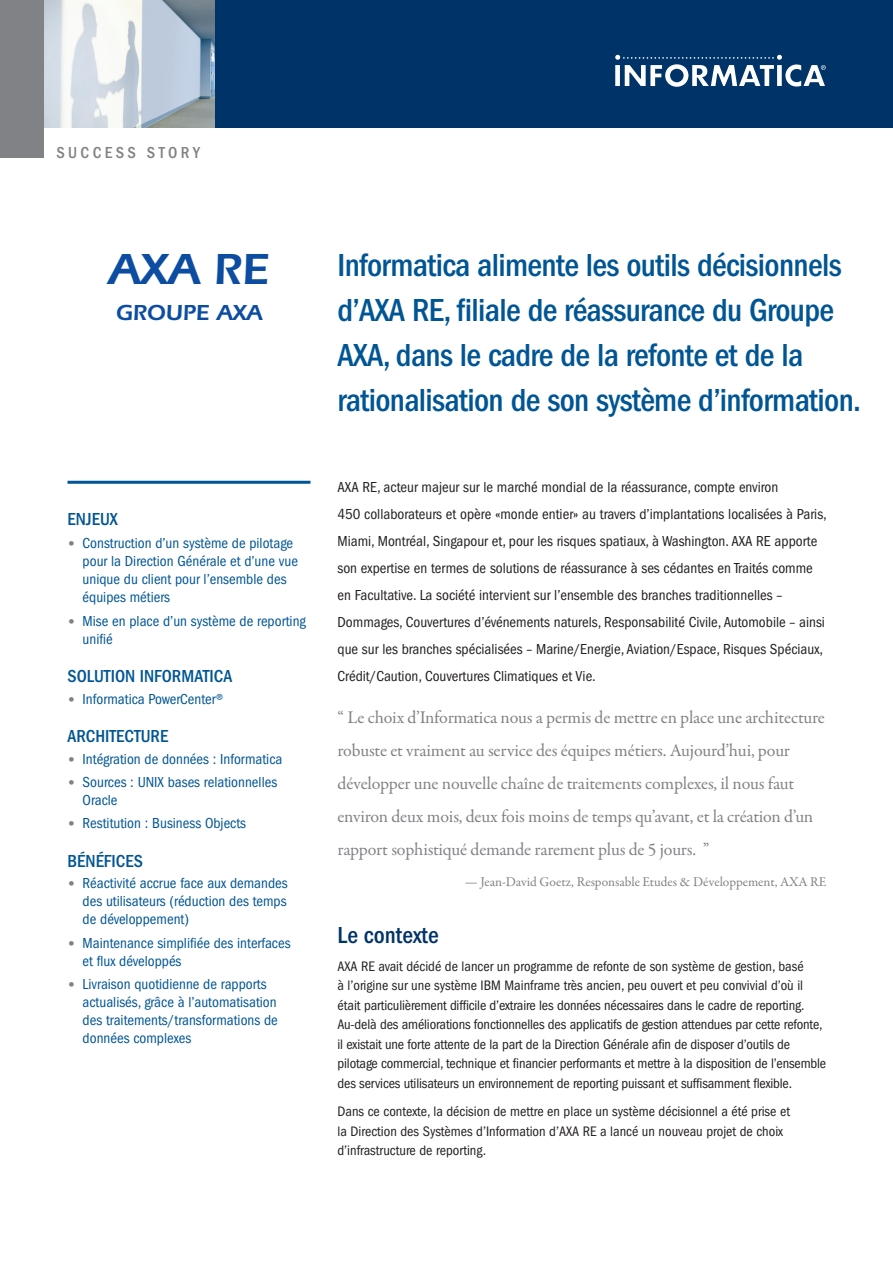
<style>
.page{position:relative;width:893px;height:1263px;background:#fff}
.page>*{position:absolute;margin:0;border:0;box-sizing:border-box;transform-origin:0 0}
.t1{font:600 45px "ITC Eras Std";color:#0d4da1}
.t2{font:500 condensed 33px/45px "ITC Franklin Gothic Std";letter-spacing:-.02em;color:#005594}
.t3{font:500 condensed 24px "ITC Franklin Gothic Std";color:#003367}
.t4{font:600 22.5px "ITC Eras Std";color:#0d4da1}
.t5{font:18px/33px "Garamond Premr Pro";letter-spacing:-.01em;color:#808285}
.t6{font:500 condensed 18px "ITC Franklin Gothic Std";color:#005594}
.t7{font:500 condensed 16.5px "ITC Franklin Gothic Std";letter-spacing:.205em;color:#808285}
.t8{font:condensed 15px/27px "ITC Franklin Gothic Std";color:#231f20}
.t9{font:condensed 15px/18px "ITC Franklin Gothic Std";color:#005594}
.t10{font:condensed 14.25px/19.5px "ITC Franklin Gothic Std";letter-spacing:-.01em;color:#231f20}
.t11{font:13.5px "Garamond Premr Pro";color:#808285}
.s1{font-family:"Franklin Gothic";font-stretch:normal;font-size:13.5px;color:#808285}
</style>
<div class="page">
<div style="left:0;top:0;width:893px;height:128px;background:#003367"></div>
<svg style="left:615px;top:55px;width:211px;height:32px"></svg>
<img style="left:44px;top:0;width:170px;height:128px">
<div style="left:0;top:0;width:44px;height:158px;background:#808285"></div>
<hr style="left:68px;top:481px;width:242px;height:3px;background:#005594">
<p class="t7" style="left:56px;top:143px;width:145px">SUCCESS STORY</p>
<h1 class="t1" style="left:108px;top:243px;width:163px">AXA RE</h1>
<h3 class="t4" style="left:116px;top:300px;width:148px">GROUPE AXA</h3>
<p class="t6" style="left:68px;top:509px;width:52px">ENJEUx</p>
<p class="t9" style="left:83px;top:534px;width:217px;text-indent:-15px"><span class="s1">•</span> Construction d’un système de pilotage pour la Direction Générale et d’une vue unique du client pour l’ensemble des équipes métiers</p>
<p class="t9" style="left:83px;top:612px;width:225px;text-indent:-15px"><span class="s1">•</span> Mise en place d’un système de reporting unifié</p>
<p class="t6" style="left:68px;top:666px;width:166px">SOLUTION INFORMATICA</p>
<p class="t9" style="left:68px;top:690px;width:157px"><span class="s1">•</span> Informatica PowerCenter®</p>
<p class="t6" style="left:68px;top:726px;width:102px">ARCHITECTURE</p>
<p class="t9" style="left:68px;top:750px;width:216px"><span class="s1">•</span> Intégration de données : Informatica</p>
<p class="t9" style="left:83px;top:773px;width:196px;text-indent:-15px"><span class="s1">•</span> Sources : UNIX bases relationnelles<br>Oracle</p>
<p class="t9" style="left:68px;top:814px;width:180px"><span class="s1">•</span> Restitution : Business Objects</p>
<p class="t6" style="left:68px;top:851px;width:77px">BÉNÉFICES</p>
<p class="t9" style="left:83px;top:874px;width:207px;text-align:justify;text-indent:-15px"><span class="s1">•</span> Réactivité accrue face aux demandes des utilisateurs (réduction des temps de développement)</p>
<p class="t9" style="left:83px;top:934px;width:209px;text-indent:-15px"><span class="s1">•</span> Maintenance simplifiée des interfaces et flux développés</p>
<p class="t9" style="left:83px;top:975px;width:197px;text-indent:-15px"><span class="s1">•</span> Livraison quotidienne de rapports actualisés, grâce à l’automatisation des traitements/transformations de données complexes</p>
<h2 class="t2" style="left:338px;top:243px;width:525px">Informatica alimente les outils décisionnels d’AXA RE, filiale de réassurance du Groupe AXA, dans le cadre de la refonte et de la rationalisation de son système d’information.</h2>
<p class="t8" style="left:338px;top:473px;width:491px">AXA RE, acteur majeur sur le marché mondial de la réassurance, compte environ<br>450 collaborateurs et opère «monde entier» au travers d’implantations localisées à Paris, Miami, Montréal, Singapour et, pour les risques spatiaux, à Washington. AXA RE apporte son expertise en termes de solutions de réassurance à ses cédantes en Traités comme en Facultative. La société intervient sur l’ensemble des branches traditionnelles – Dommages, Couvertures d’événements naturels, Responsabilité Civile, Automobile – ainsi que sur les branches spécialisées – Marine/Energie, Aviation/Espace, Risques Spéciaux, Crédit/Caution, Couvertures Climatiques et Vie.</p>
<p class="t5" style="left:338px;top:701px;width:489px">“ Le choix d’Informatica nous a permis de mettre en place une architecture robuste et vraiment au service des équipes métiers. Aujourd’hui, pour développer une nouvelle chaîne de traitements complexes, il nous faut environ deux mois, deux fois moins de temps qu’avant, et la création d’un rapport sophistiqué demande rarement plus de 5 jours. ”</p>
<p class="t11" style="left:465px;top:873px;width:363px">— Jean-David Goetz, Responsable Etudes &amp; Développement, AXA RE</p>
<h3 class="t3" style="left:338px;top:921px;width:103px">Le contexte</h3>
<p class="t10" style="left:338px;top:956px;width:490px">AXA RE avait décidé de lancer un programme de refonte de son système de gestion, basé<br>à l’origine sur une système IBM Mainframe très ancien, peu ouvert et peu convivial d’où il était particulièrement difficile d’extraire les données nécessaires dans le cadre de reporting.<br>Au-delà des améliorations fonctionnelles des applicatifs de gestion attendues par cette refonte, il existait une forte attente de la part de la Direction Générale afin de disposer d’outils de pilotage commercial, technique et financier performants et mettre à la disposition de l’ensemble des services utilisateurs un environnement de reporting puissant et suffisamment flexible.</p>
<p class="t10" style="left:338px;top:1102px;width:454px">Dans ce contexte, la décision de mettre en place un système décisionnel a été prise et la Direction des Systèmes d’Information d’AXA RE a lancé un nouveau projet de choix d’infrastructure de reporting.</p>
</div>
